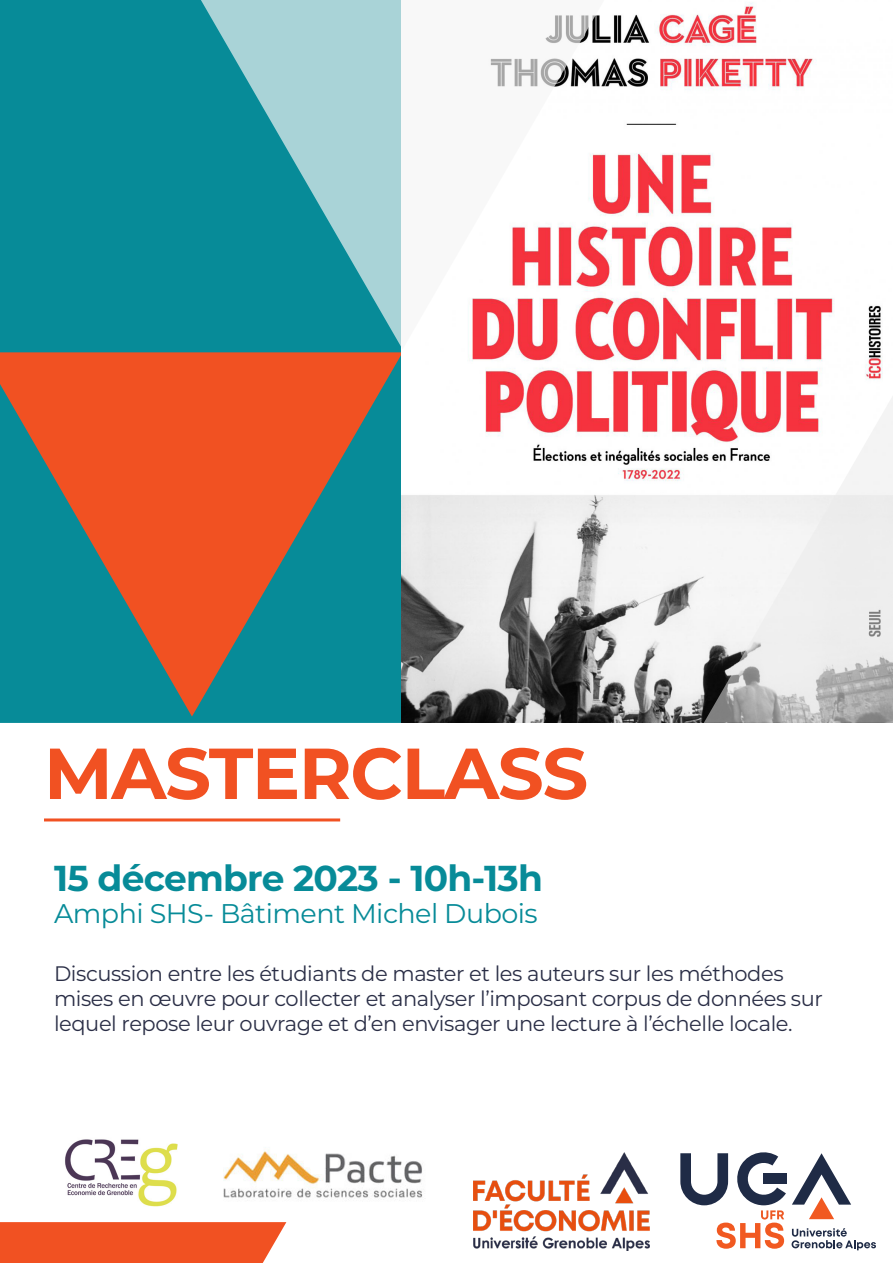
<style>
.page{position:relative;width:893px;height:1263px;background:#fff}
.page>*{position:absolute;margin:0;border:0;box-sizing:border-box;transform-origin:0 0}
.t1{font:700 72px "Montserrat";letter-spacing:-.02em;color:#f15122}
.t2{font:700 36px "Montserrat";letter-spacing:-.02em;color:#078b98}
.t3{font:27px "Montserrat";letter-spacing:-.02em;color:#078b98}
.t4{font:21px/25.2px "Montserrat";letter-spacing:-.02em;color:#2a2e46}
</style>
<div class="page">
<div style="left:0;top:0;width:401px;height:723px;background:#078b98"></div>
<hr style="left:44px;top:818px;width:296px;height:3px;background:#f15122">
<div style="left:763px;top:1173px;width:24px;height:11px;background:#1f2b46"></div>
<svg style="left:792px;top:1153px;width:59px;height:66px"></svg>
<svg style="left:792px;top:1228px;width:84px;height:22px"></svg>
<svg style="left:680px;top:1152px;width:106px;height:97px"></svg>
<img style="left:223px;top:1150px;width:200px;height:50px">
<div style="left:0;top:1222px;width:286px;height:41px;background:#f15122"></div>
<svg style="left:0;top:352px;width:401px;height:364px;background:#816c5a"></svg>
<img style="left:65px;top:1139px;width:113px;height:68px">
<img style="left:401px;top:2px;width:480px;height:721px">
<svg style="left:196px;top:0;width:414px;height:349px"></svg>
<svg style="left:704px;top:356px;width:189px;height:367px;fill:#f2efef"></svg>
<img style="left:473px;top:1152px;width:176px;height:98px">
<p class="t1" style="left:44px;top:721px;width:546px">MASTERCLASS</p>
<p class="t2" style="left:54px;top:852px;width:490px">15 décembre 2023 - 10h-13h</p>
<p class="t3" style="left:54px;top:895px;width:485px">Amphi SHS- Bâtiment Michel Dubois</p>
<p class="t4" style="left:54px;top:960px;width:770px">Discussion entre les étudiants de master et les auteurs sur les méthodes mises en œuvre pour collecter et analyser l’imposant corpus de données sur lequel repose leur ouvrage et d’en envisager une lecture à l’échelle locale.</p>
</div>
